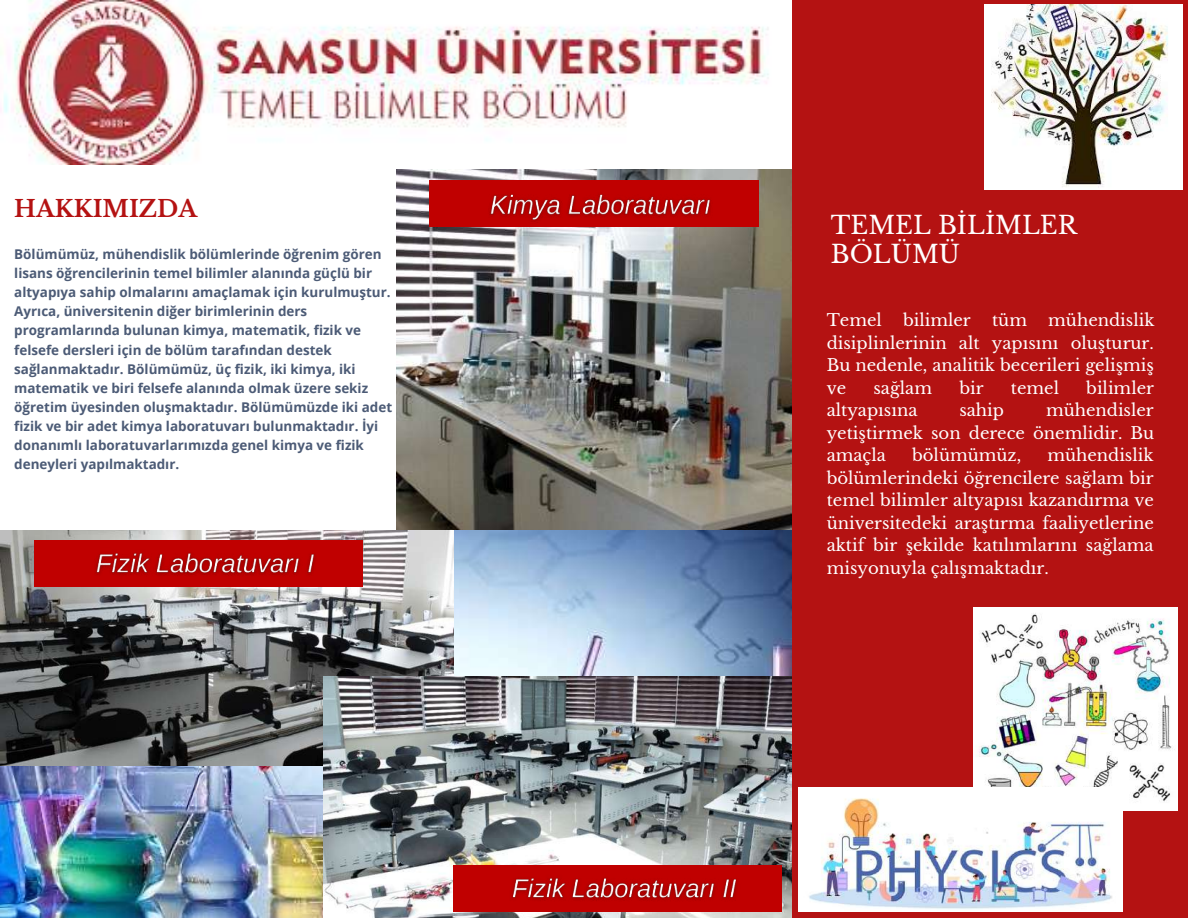
<style>
.page{position:relative;width:1188px;height:918px;background:#fff}
.page>*{position:absolute;margin:0;border:0;box-sizing:border-box;transform-origin:0 0}
.t1{font:24.6px/29.2px "Libre Baskerville";color:#fff}
.t2{font:700 23.1px "Libre Baskerville";color:#b41212}
.t3{font:16.5px/22.5px "Libre Baskerville";color:#fff;text-align:justify}
.t4{font:700 13.5px/19px "Open Sans";color:#4c5b76}
</style>
<div class="page">
<div style="left:792px;top:0;width:396px;height:918px;background:#b41212"></div>
<img style="left:0;top:530px;width:792px;height:388px">
<img style="left:0;top:530px;width:453px;height:235px">
<img style="left:974px;top:607px;width:203px;height:204px">
<img style="left:798px;top:788px;width:324px;height:123px">
<img style="left:985px;top:4px;width:198px;height:186px">
<img style="left:324px;top:677px;width:468px;height:241px">
<img style="left:396px;top:170px;width:396px;height:360px">
<img style="left:0;top:0;width:769px;height:164px">
<div style="left:430px;top:181px;width:328px;height:46px;background:#c00000"></div>
<img style="left:482px;top:183px;width:237px;height:44px">
<div style="left:34px;top:541px;width:329px;height:46px;background:#c00000"></div>
<img style="left:89px;top:541px;width:233px;height:45px">
<div style="left:453px;top:865px;width:329px;height:46px;background:#c00000"></div>
<img style="left:505px;top:866px;width:239px;height:44px">
<h2 class="t2" style="left:14px;top:194px;width:184px">HAKKIMIZDA</h2>
<p class="t4" style="left:14px;top:245px;width:379px">Bölümümüz, mühendislik bölümlerinde öğrenim gören lisans öğrencilerinin temel bilimler alanında güçlü bir altyapıya sahip olmalarını amaçlamak için kurulmuştur.<br>Ayrıca, üniversitenin diğer birimlerinin ders programlarında bulunan kimya, matematik, fizik ve felsefe dersleri için de bölüm tarafından destek sağlanmaktadır. Bölümümüz, üç fizik, iki kimya, iki matematik ve biri felsefe alanında olmak üzere sekiz öğretim üyesinden oluşmaktadır. Bölümümüzde iki adet fizik ve bir adet kimya laboratuvarı bulunmaktadır. İyi donanımlı laboratuvarlarımızda genel kimya ve fizik deneyleri yapılmaktadır.</p>
<h1 class="t1" style="left:831px;top:211px;width:248px">TEMEL BİLİMLER<br>BÖLÜMÜ</h1>
<p class="t3" style="left:827px;top:309px;width:329px;text-indent:222px">mühendislik disiplinlerinin alt yapısını oluşturur.<br>Bu nedenle, analitik becerileri gelişmiş ve</p>
<p class="t3" style="left:827px;top:309px;width:57px">Temel</p>
<p class="t3" style="left:903px;top:309px;width:69px">bilimler</p>
<p class="t3" style="left:992px;top:309px;width:36px">tüm</p>
<p class="t3" style="left:873px;top:377px;width:60px">sağlam</p>
<p class="t3" style="left:959px;top:377px;width:26px">bir</p>
<p class="t3" style="left:1011px;top:377px;width:50px">temel</p>
<p class="t3" style="left:1086px;top:377px;width:69px">bilimler</p>
<p class="t3" style="left:827px;top:399px;width:92px">altyapısına</p>
<p class="t3" style="left:959px;top:399px;width:46px">sahip</p>
<p class="t3" style="left:827px;top:399px;width:329px;text-indent:219px">mühendisler yetiştirmek son derece önemlidir. Bu amaçla</p>
<p class="t3" style="left:827px;top:444px;width:329px;text-indent:221px">mühendislik bölümlerindeki öğrencilere sağlam bir temel bilimler altyapısı kazandırma ve üniversitedeki araştırma faaliyetlerine aktif bir şekilde katılımlarını sağlama misyonuyla çalışmaktadır.</p>
<p class="t3" style="left:912px;top:444px;width:111px">bölümümüz,</p>
</div>
